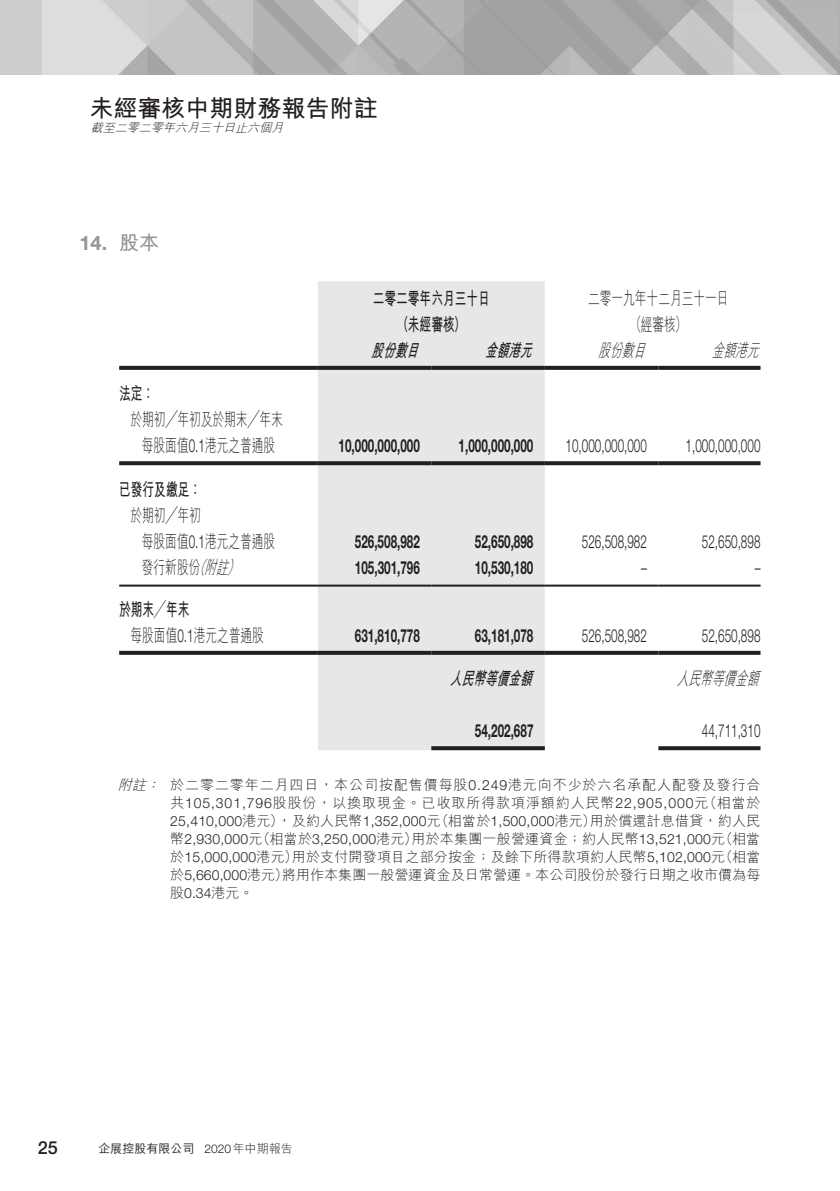
<style>
.page{position:relative;width:840px;height:1191px;background:#fff}
.page>*{position:absolute;margin:0;border:0;box-sizing:border-box;transform-origin:0 0}
.t1{font:700 24px "M Hei HK";color:#231f20}
.t2{font:700 20px "Helvetica Neue LT Std";color:#939598}
.t3{font:700 20px "M Hei HK";color:#939598}
.t4{font:700 18px "Helvetica Neue LT Std";color:#231f20;scale:.65 1}
.t5{font:300 18px/26px "M Hei HK";color:#231f20;text-align:center;scale:.65 1}
.t6{font:300 18px "Helvetica Neue LT Std";color:#231f20;scale:.65 1}
.t7{font:700 18px/26px "M Hei HK";color:#231f20;text-align:center;scale:.65 1}
.t8{font:italic 300 18px "M Hei HK";color:#231f20;scale:.65 1}
.t9{font:italic 700 18px "M Hei HK";color:#231f20;scale:.65 1}
.t10{font:500 18px "Helvetica Neue LT Std";color:#231f20}
.t11{font:300 14px "M Hei HK";letter-spacing:.015em;color:#231f20}
.t12{font:300 14px/18px "M Hei HK";letter-spacing:.065em;color:#231f20}
.t13{font:300 14px "Helvetica Neue LT Std";letter-spacing:.015em;color:#231f20}
.t14{font:italic 300 14px "M Hei HK";color:#231f20}
.t15{font:italic 300 12px "M Hei HK";color:#231f20}
.t16{font:300 12px "M Hei HK";color:#231f20}
.t17{font:500 12px "M Hei HK";color:#231f20}
.s1{font-family:"Helvetica Neue LT Std"}
.s2{font-style:italic}
.s3{font-family:"M Hei HK"}
</style>
<div class="page">
<img style="left:0;top:0;width:839px;height:74px">
<div style="left:317px;top:281px;width:227px;height:469px;background:#e6e7e9"></div>
<svg style="left:119px;top:366px;width:198px;height:4px"></svg>
<svg style="left:317px;top:366px;width:114px;height:4px"></svg>
<svg style="left:431px;top:366px;width:113px;height:4px"></svg>
<svg style="left:544px;top:366px;width:114px;height:4px"></svg>
<svg style="left:658px;top:366px;width:102px;height:4px"></svg>
<svg style="left:119px;top:461px;width:198px;height:4px"></svg>
<svg style="left:317px;top:461px;width:114px;height:4px"></svg>
<svg style="left:431px;top:461px;width:113px;height:4px"></svg>
<svg style="left:544px;top:461px;width:114px;height:4px"></svg>
<svg style="left:658px;top:461px;width:102px;height:4px"></svg>
<hr style="left:119px;top:584px;width:198px;height:2px;background:#231f20">
<hr style="left:317px;top:584px;width:114px;height:2px;background:#231f20">
<hr style="left:431px;top:584px;width:113px;height:2px;background:#231f20">
<hr style="left:544px;top:584px;width:114px;height:2px;background:#231f20">
<hr style="left:658px;top:584px;width:102px;height:2px;background:#231f20">
<svg style="left:119px;top:651px;width:198px;height:4px"></svg>
<svg style="left:317px;top:651px;width:114px;height:4px"></svg>
<svg style="left:431px;top:651px;width:113px;height:4px"></svg>
<svg style="left:544px;top:651px;width:114px;height:4px"></svg>
<svg style="left:658px;top:651px;width:102px;height:4px"></svg>
<svg style="left:431px;top:746px;width:113px;height:4px"></svg>
<svg style="left:658px;top:746px;width:102px;height:4px"></svg>
<h1 class="t1" style="left:89px;top:91px;width:289px">未經審核中期財務報告附註</h1>
<p class="t15" style="left:91px;top:119px;width:198px">截至二零二零年六月三十日止六個月</p>
<h2 class="t2" style="left:79px;top:231px;width:29px">14.</h2>
<h2 class="t3" style="left:119px;top:228px;width:41px">股本</h2>
<p class="t7" style="left:119px;top:379px;width:55px">法定：</p>
<p class="t5" style="left:130px;top:406px;width:235px">於期初╱年初及於期末╱年末</p>
<p class="t5" style="left:142px;top:432px;width:207px">每股面值<span class="s1">0.1</span>港元之普通股</p>
<p class="t7" style="left:119px;top:475px;width:127px">已發行及繳足：</p>
<p class="t5" style="left:130px;top:501px;width:109px">於期初╱年初</p>
<p class="t5" style="left:142px;top:527px;width:207px">每股面值<span class="s1">0.1</span>港元之普通股</p>
<p class="t8" style="left:193px;top:554px;width:29px">（</p>
<p class="t8" style="left:226px;top:554px;width:29px">(</p>
<p class="t5" style="left:142px;top:553px;width:143px">發行新股份<span class="s2">附註</span></p>
<p class="t7" style="left:119px;top:595px;width:109px">於期末╱年末</p>
<p class="t5" style="left:130px;top:621px;width:207px">每股面值<span class="s1">0.1</span>港元之普通股</p>
<p class="t7" style="left:372px;top:284px;width:181px">二零二零年六月三十日（未經審核(</p>
<p class="t5" style="left:587px;top:285px;width:218px">二零一九年十二月三十一日（經審核(</p>
<p class="t8" style="left:711px;top:338px;width:83px">金額港元</p>
<p class="t9" style="left:484px;top:337px;width:83px">金額港元</p>
<p class="t8" style="left:598px;top:338px;width:83px">股份數目</p>
<p class="t9" style="left:371px;top:337px;width:83px">股份數目</p>
<p class="t4" style="left:338px;top:435px;width:127px">10,000,000,000</p>
<p class="t4" style="left:458px;top:435px;width:117px">1,000,000,000</p>
<p class="t6" style="left:565px;top:435px;width:127px">10,000,000,000</p>
<p class="t6" style="left:685px;top:435px;width:117px">1,000,000,000</p>
<p class="t4" style="left:354px;top:530px;width:102px">526,508,982</p>
<p class="t4" style="left:474px;top:530px;width:92px">52,650,898</p>
<p class="t6" style="left:581px;top:530px;width:102px">526,508,982</p>
<p class="t6" style="left:701px;top:530px;width:92px">52,650,898</p>
<p class="t4" style="left:354px;top:556px;width:102px">105,301,796</p>
<p class="t4" style="left:474px;top:556px;width:92px">10,530,180</p>
<p class="t6" style="left:640px;top:556px;width:10px">–</p>
<p class="t6" style="left:754px;top:556px;width:10px">–</p>
<p class="t4" style="left:354px;top:624px;width:102px">631,810,778</p>
<p class="t4" style="left:474px;top:624px;width:92px">63,181,078</p>
<p class="t6" style="left:581px;top:624px;width:102px">526,508,982</p>
<p class="t6" style="left:701px;top:624px;width:92px">52,650,898</p>
<p class="t9" style="left:449px;top:665px;width:137px">人民幣等價金額</p>
<p class="t8" style="left:676px;top:666px;width:137px">人民幣等價金額</p>
<p class="t4" style="left:474px;top:720px;width:92px">54,202,687</p>
<p class="t12" style="left:146px;top:775px;width:616px"><span class="s2">：</span>於二零二零年二月四日，本公司按配售價每股<span class="s1">0.249</span>港元向不少於六名承配人配發及發行合</p>
<p class="t6" style="left:701px;top:720px;width:92px">44,711,310</p>
<p class="t14" style="left:118px;top:774px;width:34px">附註</p>
<p class="t11" style="left:702px;top:792px;width:59px">（相當於</p>
<p class="t12" style="left:589px;top:793px;width:172px;text-indent:-419px">共<span class="s1">105,301,796</span>股股份，以換取現金。已收取所得款項淨額約人民幣<span class="s1">22,905,000</span>元<br>用於償還計息借貸，約人民</p>
<p class="t13" style="left:170px;top:812px;width:427px">25,410,000<span class="s3">港元，）及約人民幣</span>1,352,000 <span class="s3">（元相當於</span>1,500,000<span class="s3">港元）</span></p>
<p class="t11" style="left:411px;top:828px;width:350px">用於本集團一般營運資金；約人民幣<span class="s1">13,521,000</span> （元相當</p>
<p class="t13" style="left:170px;top:830px;width:248px"><span class="s3">幣</span>2,930,000 <span class="s3">（元相當於</span>3,250,000<span class="s3">港元）</span></p>
<p class="t11" style="left:291px;top:846px;width:470px">用於支付開發項目之部分按金；及餘下所得款項約人民幣<span class="s1">5,102,000</span> （元相當</p>
<p class="t13" style="left:170px;top:848px;width:129px"><span class="s3">於</span>15,000,000<span class="s3">港元）</span></p>
<p class="t11" style="left:282px;top:864px;width:479px">將用作本集團一般營運資金及日常營運。本公司股份於發行日期之收市價為每</p>
<p class="t13" style="left:170px;top:866px;width:119px"><span class="s3">於</span>5,660,000<span class="s3">港元）</span></p>
<p class="t11" style="left:170px;top:882px;width:85px">股<span class="s1">0.34</span>港元。</p>
<p class="t10" style="left:38px;top:1136px;width:22px">25</p>
<p class="t17" style="left:98px;top:1139px;width:97px">企展控股有限公司</p>
<p class="t16" style="left:204px;top:1139px;width:90px"><span class="s1">2020</span>年中期報告</p>
</div>
